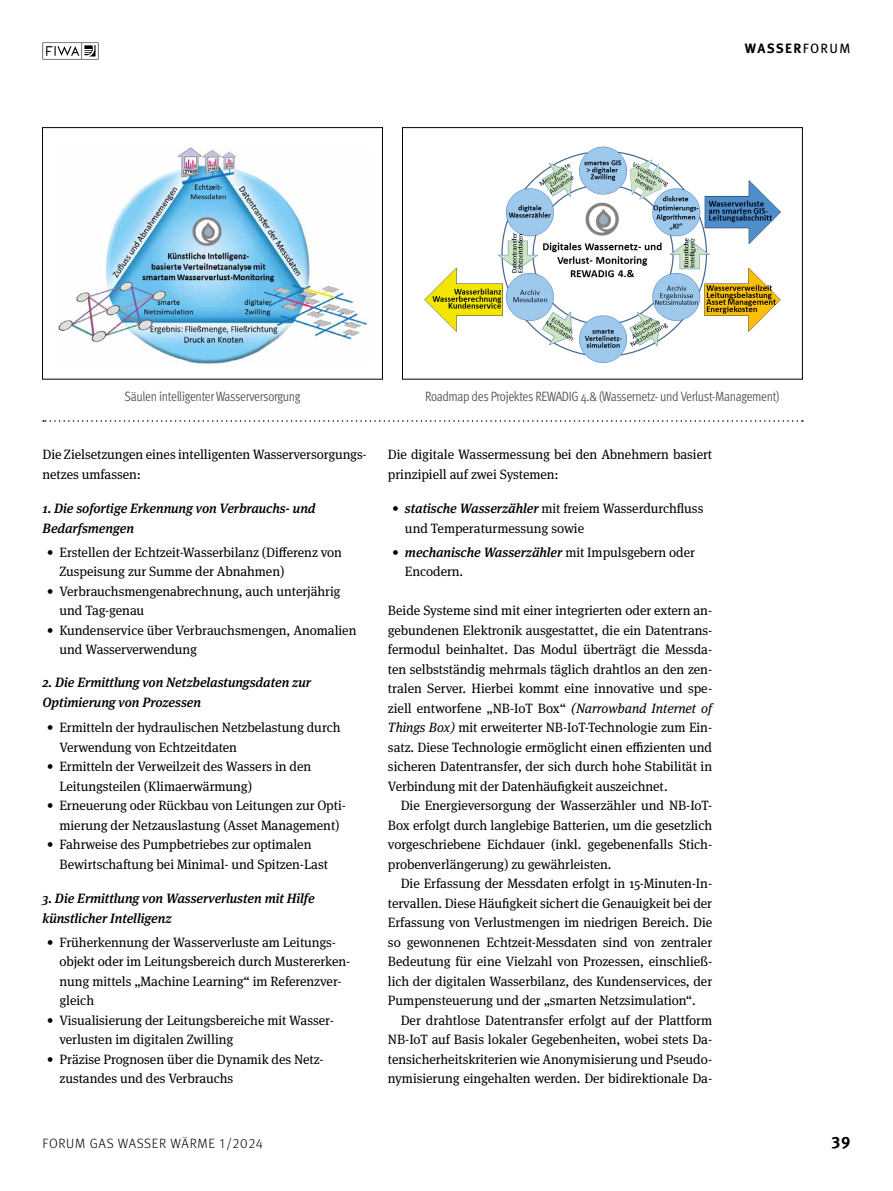
<style>
.page{position:relative;width:893px;height:1191px;background:#fff}
.page>*{position:absolute;margin:0;border:0;box-sizing:border-box;transform-origin:0 0}
.t1{font:700 16.5px "Meta Pro";color:#000}
.t2{font:13.5px/19.5px "Meta Serif Pro";letter-spacing:-.005em;color:#000}
.t3{font:italic 500 13.5px/19.5px "Meta Serif Pro";letter-spacing:-.005em;color:#000}
.t4{font:13.5px "Meta Pro Cond Norm";letter-spacing:-.025em;color:#575756}
.t5{font:300 13.5px "Meta Pro";letter-spacing:.05em;color:#000}
.t6{font:700 13.5px "Meta Pro";letter-spacing:.09em;color:#000}
.s1{font-weight:400}
.s2{font-weight:500;font-style:italic}
.s3{font-style:italic}
</style>
<div class="page">
<svg style="left:43px;top:420px;width:760px;height:2px"></svg>
<img style="left:58px;top:145px;width:309px;height:221px">
<div style="left:42px;top:127px;width:341px;height:252px;border:1px solid #000"></div>
<img style="left:424px;top:146px;width:357px;height:217px">
<div style="left:402px;top:127px;width:401px;height:252px;border:1px solid #000"></div>
<svg style="left:43px;top:43px;width:55px;height:16px"></svg>
<p class="t6" style="left:745px;top:37px;width:107px">WASSER<span class="s1">FORUM</span></p>
<p class="t4" style="left:125px;top:386px;width:178px">Säulen intelligenter Wasserversorgung</p>
<p class="t4" style="left:425px;top:386px;width:356px">Roadmap des Projektes REWADIG 4.&amp; (Wassernetz- und Verlust-Management)</p>
<p class="t2" style="left:43px;top:444px;width:326px">Die Zielsetzungen eines intelligenten Wasserversorgungs&shy;netzes umfassen:</p>
<p class="t3" style="left:43px;top:498px;width:275px">1. Die sofortige Erkennung von Verbrauchs- und<br>Bedarfsmengen</p>
<p class="t2" style="left:60px;top:541px;width:284px;text-indent:-13px">• Erstellen der Echtzeit-Wasserbilanz (Differenz von<br>Zuspeisung zur Summe der Abnahmen)</p>
<p class="t2" style="left:60px;top:580px;width:283px;text-indent:-13px">• Verbrauchsmengenabrechnung, auch unterjährig und Tag-genau</p>
<p class="t2" style="left:60px;top:619px;width:298px;text-indent:-13px">• Kundenservice über Verbrauchsmengen, Anomalien und Wasserverwendung</p>
<p class="t3" style="left:43px;top:672px;width:270px">2. Die Ermittlung von Netzbelastungsdaten zur<br>Optimierung von Prozessen</p>
<p class="t2" style="left:60px;top:717px;width:282px;text-indent:-13px">• Ermitteln der hydraulischen Netzbelastung durch<br>Verwendung von Echtzeitdaten</p>
<p class="t2" style="left:60px;top:756px;width:253px;text-indent:-13px">• Ermitteln der Verweilzeit des Wassers in den<br>Leitungsteilen (Klimaerwärmung)</p>
<p class="t2" style="left:47px;top:795px;width:301px;text-align:center">• Erneuerung oder Rückbau von Leitungen zur Opti&shy;mierung der Netzauslastung (Asset Management)</p>
<p class="t2" style="left:60px;top:834px;width:270px;text-indent:-13px">• Fahrweise des Pumpbetriebes zur optimalen<br>Bewirtschaftung bei Minimal- und Spitzen-Last</p>
<p class="t3" style="left:42px;top:888px;width:274px">3. Die Ermittlung von Wasserverlusten mit Hilfe künstlicher Intelligenz</p>
<p class="t2" style="left:59px;top:931px;width:292px;text-indent:-13px">• Früherkennung der Wasserverluste am Leitungs&shy;objekt oder im Leitungsbereich durch Mustererken&shy;nung mittels „Machine Learning“ im Referenzver&shy;gleich</p>
<p class="t2" style="left:59px;top:1009px;width:274px;text-indent:-13px">• Visualisierung der Leitungsbereiche mit Wasser&shy;verlusten im digitalen Zwilling</p>
<p class="t2" style="left:59px;top:1048px;width:264px;text-indent:-13px">• Präzise Prognosen über die Dynamik des Netz&shy;zustandes und des Verbrauchs</p>
<p class="t2" style="left:388px;top:444px;width:326px">Die digitale Wassermessung bei den Abnehmern basiert prinzipiell auf zwei Systemen:</p>
<p class="t2" style="left:405px;top:498px;width:300px;text-indent:-13px"><span class="s2">• statische Wasserzähler</span> mit freiem Wasserdurchfluss und Temperaturmessung sowie</p>
<p class="t2" style="left:405px;top:541px;width:291px;text-indent:-13px"><span class="s2">• mechanische Wasserzähler</span> mit Impulsgebern oder<br>Encodern.</p>
<p class="t2" style="left:388px;top:600px;width:326px;text-align:justify">Beide Systeme sind mit einer integrierten oder extern an&shy;gebundenen Elektronik ausgestattet, die ein Datentrans&shy;fermodul beinhaltet. Das Modul überträgt die Messda&shy;ten selbstständig mehrmals täglich drahtlos an den zen&shy;tralen Server. Hierbei kommt eine innovative und spe&shy;ziell entworfene „NB-IoT Box“ <span class="s3">(Narrowband Internet of Things Box)</span> mit erweiterter NB-IoT-Technologie zum Ein&shy;satz. Diese Technologie ermöglicht einen effizienten und sicheren Datentransfer, der sich durch hohe Stabilität in Verbindung mit der Datenhäufigkeit auszeichnet.</p>
<p class="t2" style="left:388px;top:795px;width:326px;text-align:justify;text-indent:13px">Die Energieversorgung der Wasserzähler und NB-IoT-Box erfolgt durch langlebige Batterien, um die gesetzlich vorgeschriebene Eichdauer (inkl. gegebenenfalls Stich&shy;probenverlängerung) zu gewährleisten.</p>
<p class="t2" style="left:388px;top:873px;width:326px;text-align:justify;text-indent:13px">Die Erfassung der Messdaten erfolgt in 15-Minuten-In&shy;tervallen. Diese Häufigkeit sichert die Genauigkeit bei der Erfassung von Verlustmengen im niedrigen Bereich. Die so gewonnenen Echtzeit-Messdaten sind von zentraler Bedeutung für eine Vielzahl von Prozessen, einschließ&shy;lich der digitalen Wasserbilanz, des Kundenservices, der Pumpensteuerung und der „smarten Netzsimulation“.</p>
<p class="t2" style="left:388px;top:1009px;width:326px;text-align:justify;text-indent:13px">Der drahtlose Datentransfer erfolgt auf der Plattform NB-IoT auf Basis lokaler Gegebenheiten, wobei stets Da&shy;tensicherheitskriterien wie Anonymisierung und Pseudo&shy;nymisierung eingehalten werden. Der bidirektionale Da-</p>
<p class="t5" style="left:43px;top:1133px;width:222px">FORUM GAS WASSER WÄRME 1/2024</p>
<p class="t1" style="left:831px;top:1129px;width:21px">39</p>
</div>
